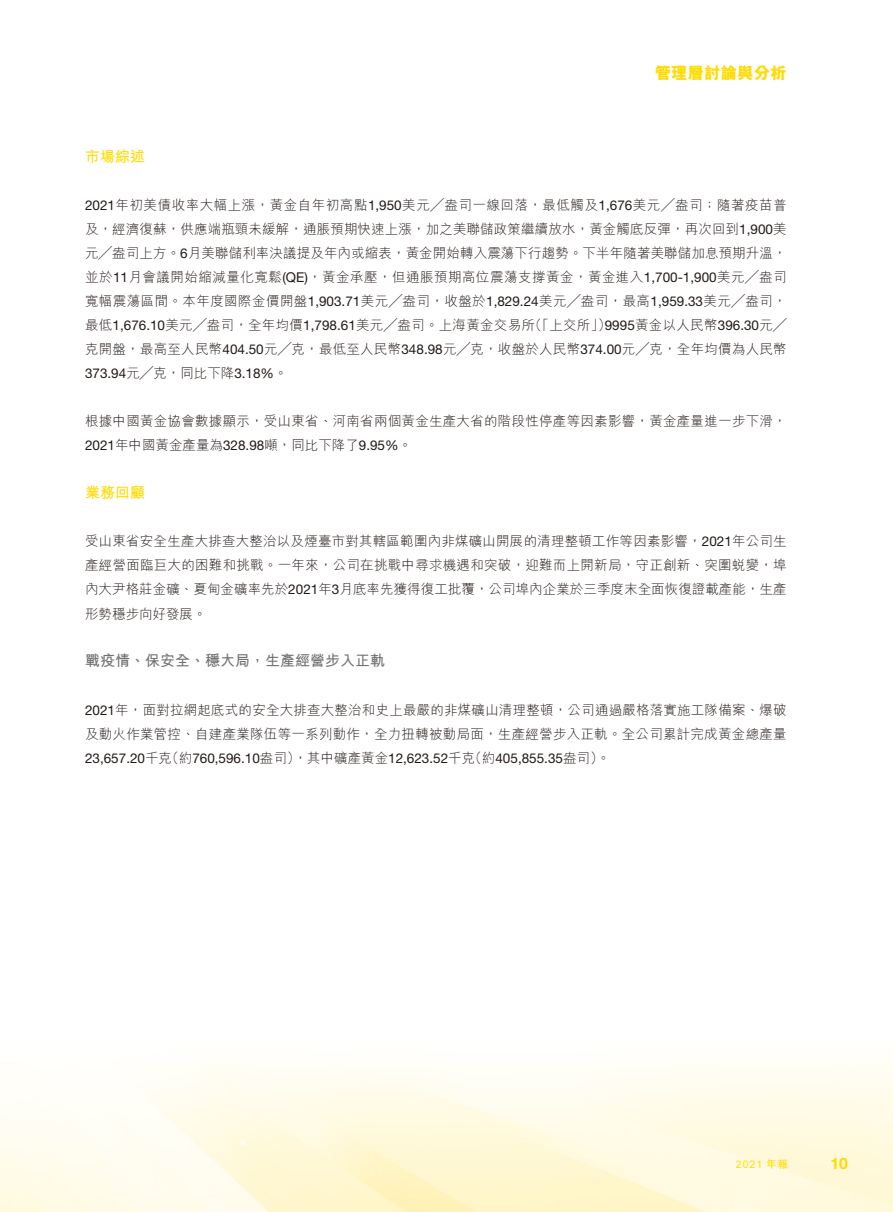
<style>
.page{position:relative;width:893px;height:1212px;background:#fff}
.page>*{position:absolute;margin:0;border:0;box-sizing:border-box;transform-origin:0 0}
.t1{font:16.5px "M Hei HK Xbold E Ten B5 H";color:#ffdb00}
.t2{font:700 15.75px "Helvetica Neue LT Std";color:#ffdb00}
.t3{font:15px "M Hei HK Bold E Ten B5 H";color:#717171}
.t4{font:15px "M Hei HK Bold E Ten B5 H";color:#ffdb00}
.t5{font:13.5px/24px "M Hei HK Light E Ten B5 H";letter-spacing:.02em;color:#231916;text-align:justify}
.t6{font:13.5px "Helvetica Neue LT Std";color:#231916}
.t7{font:10.5px "M Hei HK Bold E Ten B5 H";letter-spacing:.1em;color:#ffdb00}
.s1{font-family:"Helvetica Neue LT Std"}
.s2{font-family:"M Hei HK Light E Ten B5 H"}
</style>
<div class="page">
<p class="t1" style="left:655px;top:66px;width:133px">管理層討論與分析</p>
<p class="t4" style="left:85px;top:151px;width:61px">市場綜述</p>
<p class="t5" style="left:85px;top:195px;width:703px"><span class="s1">2021</span>年初美債收率大幅上漲，黃金自年初高點<span class="s1">1,950</span>美元╱盎司一線回落，最低觸及<span class="s1">1,676</span>美元╱盎司；隨著疫苗普及，經濟復蘇，供應端瓶頸未緩解，通脹預期快速上漲，加之美聯儲政策繼續放水，黃金觸底反彈，再次回到<span class="s1">1,900</span>美元╱盎司上方。<span class="s1">6</span>月美聯儲利率決議提及年內或縮表，黃金開始轉入震蕩下行趨勢。下半年隨著美聯儲加息預期升溫，並於<span class="s1">11</span>月會議開始縮減量化寬鬆<span class="s1">(QE)</span>，黃金承壓，但通脹預期高位震蕩支撐黃金，黃金進入<span class="s1">1,700-1,900</span>美元╱盎司寬幅震蕩區間。本年度國際金價開盤<span class="s1">1,903.71</span>美元╱盎司，收盤於<span class="s1">1,829.24</span>美元╱盎司，最高<span class="s1">1,959.33</span>美元╱盎司，最低<span class="s1">1,676.10</span>美元╱盎司，全年均價<span class="s1">1,798.61</span>美元╱盎司。上海黃金交易所（「上交所」）<span class="s1">9995</span>黃金以人民幣<span class="s1">396.30</span>元╱克開盤，最高至人民幣<span class="s1">404.50</span>元╱克，最低至人民幣<span class="s1">348.98</span>元╱克，收盤於人民幣<span class="s1">374.00</span>元╱克，全年均價為人民幣</p>
<p class="t6" style="left:85px;top:369px;width:204px">373.94<span class="s2">元╱克，同比下降</span>3.18%<span class="s2">。</span></p>
<p class="t5" style="left:85px;top:411px;width:703px">根據中國黃金協會數據顯示，受山東省、河南省兩個黃金生產大省的階段性停產等因素影響，黃金產量進一步下滑，<br><span class="s1">2021</span>年中國黃金產量為<span class="s1">328.98</span>噸，同比下降了<span class="s1">9.95%</span>。</p>
<p class="t4" style="left:85px;top:487px;width:61px">業務回顧</p>
<p class="t5" style="left:85px;top:531px;width:703px">受山東省安全生產大排查大整治以及煙臺市對其轄區範圍內非煤礦山開展的清理整頓工作等因素影響，<span class="s1">2021</span>年公司生產經營面臨巨大的困難和挑戰。一年來，公司在挑戰中尋求機遇和突破，迎難而上開新局，守正創新、突圍蛻變，埠內大尹格莊金礦、夏甸金礦率先於<span class="s1">2021</span>年<span class="s1">3</span>月底率先獲得復工批覆，公司埠內企業於三季度末全面恢復證載產能，生產形勢穩步向好發展。</p>
<p class="t3" style="left:85px;top:655px;width:301px">戰疫情、保安全、穩大局，生產經營步入正軌</p>
<p class="t5" style="left:85px;top:699px;width:703px"><span class="s1">2021</span>年，面對拉網起底式的安全大排查大整治和史上最嚴的非煤礦山清理整頓，公司通過嚴格落實施工隊備案、爆破及動火作業管控、自建產業隊伍等一系列動作，全力扭轉被動局面，生產經營步入正軌。全公司累計完成黃金總產量</p>
<p class="t6" style="left:85px;top:753px;width:527px">23,657.20<span class="s2">千克（約</span>760,596.10<span class="s2">盎司），其中礦產黃金</span>12,623.52<span class="s2">千克（約</span>405,855.35<span class="s2">盎司）。</span></p>
<p class="t7" style="left:736px;top:1160px;width:54px">2021 年報</p>
<p class="t2" style="left:830px;top:1157px;width:19px">10</p>
</div>
